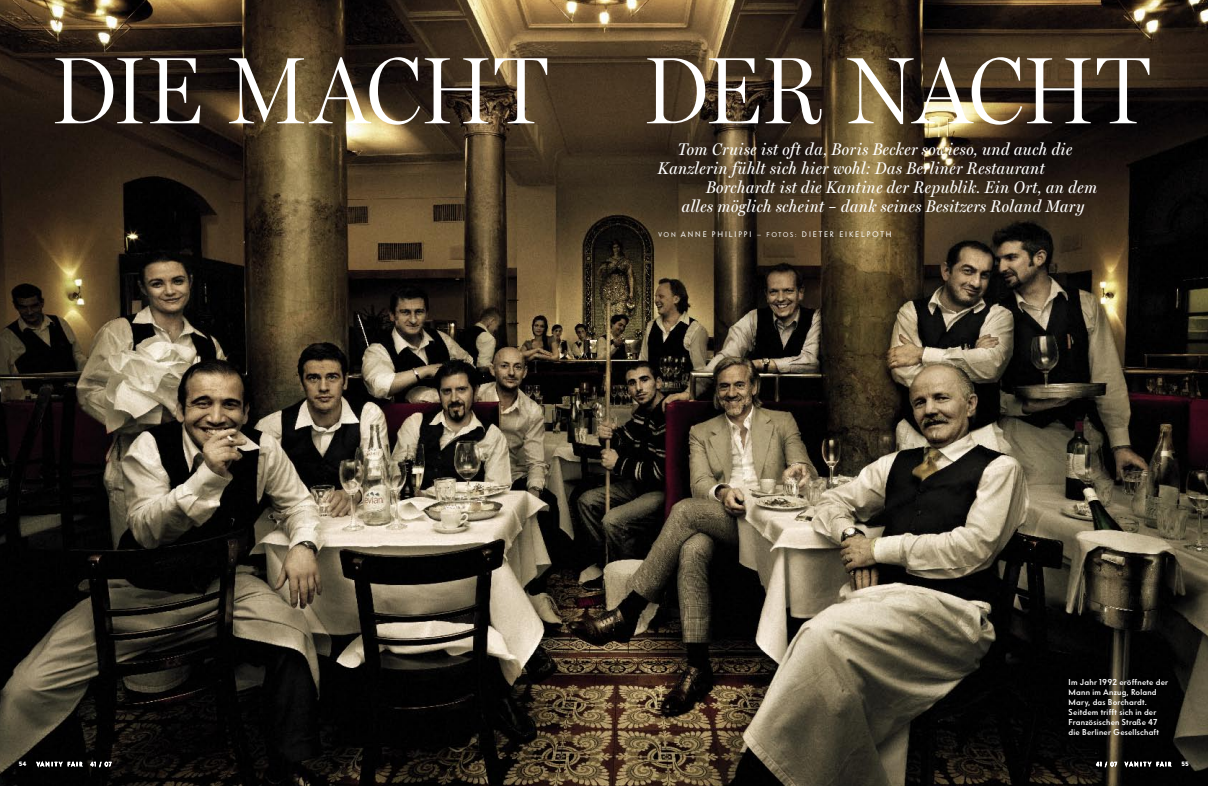
<style>
.page{position:relative;width:1208px;height:786px;background:#fff}
.page>*{position:absolute;margin:0;border:0;box-sizing:border-box;transform-origin:0 0}
.VF_Agenda_HL_Miller_mittlere_Größe{font:300 95px "Miller Headline";letter-spacing:.01em;color:#fff}
.VF_Vorspann_Miller_kursiv_linksbündig{font:italic 17px/19px "Miller Headline";letter-spacing:.03em;color:#fff}
.VF_BU3_optisch{font:500 8.5px/10px "VF Sans";letter-spacing:.02em;color:#fff}
.t1{font:8px "VF Sans";letter-spacing:.24em;color:#fff}
.t2{font:700 6.2px "VF Sans";color:#fff}
.s1{font-size:6.8px}
</style>
<div class="page">
<img style="left:0;top:0;width:1208px;height:785px">
<svg style="left:1096px;top:761px;width:21px;height:5px"></svg>
<svg style="left:1124px;top:761px;width:47px;height:5px"></svg>
<svg style="left:36px;top:761px;width:26px;height:5px"></svg>
<svg style="left:68px;top:761px;width:14px;height:5px"></svg>
<svg style="left:91px;top:761px;width:20px;height:5px"></svg>
<p class="VF_Agenda_HL_Miller_mittlere_Größe" style="left:51px;top:33px;width:1099px">DIE MACHT DER NACHT</p>
<p class="VF_Vorspann_Miller_kursiv_linksbündig" style="left:658px;top:140px;width:416px;text-indent:20px">Tom Cruise ist oft da, Boris Becker sowieso, und auch die<br>Kanzlerin fühlt sich hier wohl: Das Berliner Restaurant</p>
<p class="VF_Vorspann_Miller_kursiv_linksbündig" style="left:706px;top:178px;width:393px">Borchardt ist die Kantine der Republik. Ein Ort, an dem</p>
<p class="VF_Vorspann_Miller_kursiv_linksbündig" style="left:682px;top:197px;width:404px">alles möglich scheint – dank seines Besitzers Roland Mary</p>
<p class="t1" style="left:658px;top:229px;width:234px"><span class="s1">VON</span> ANNE PHILIPPI – <span class="s1">FOTOS:</span> DIETER EIKELPOTH</p>
<p class="VF_BU3_optisch" style="left:1068px;top:676px;width:101px">Im Jahr 1992 eröffnete der<br>Mann im Anzug, Roland<br>Mary, das Borchardt.<br>Seitdem trifft sich in der<br>Französischen Straße 47</p>
<p class="VF_BU3_optisch" style="left:1068px;top:726px;width:92px">die Berliner Gesellschaft</p>
<p class="t2" style="left:19px;top:759px;width:9px">54</p>
<p class="t2" style="left:1181px;top:759px;width:9px">55</p>
</div>
